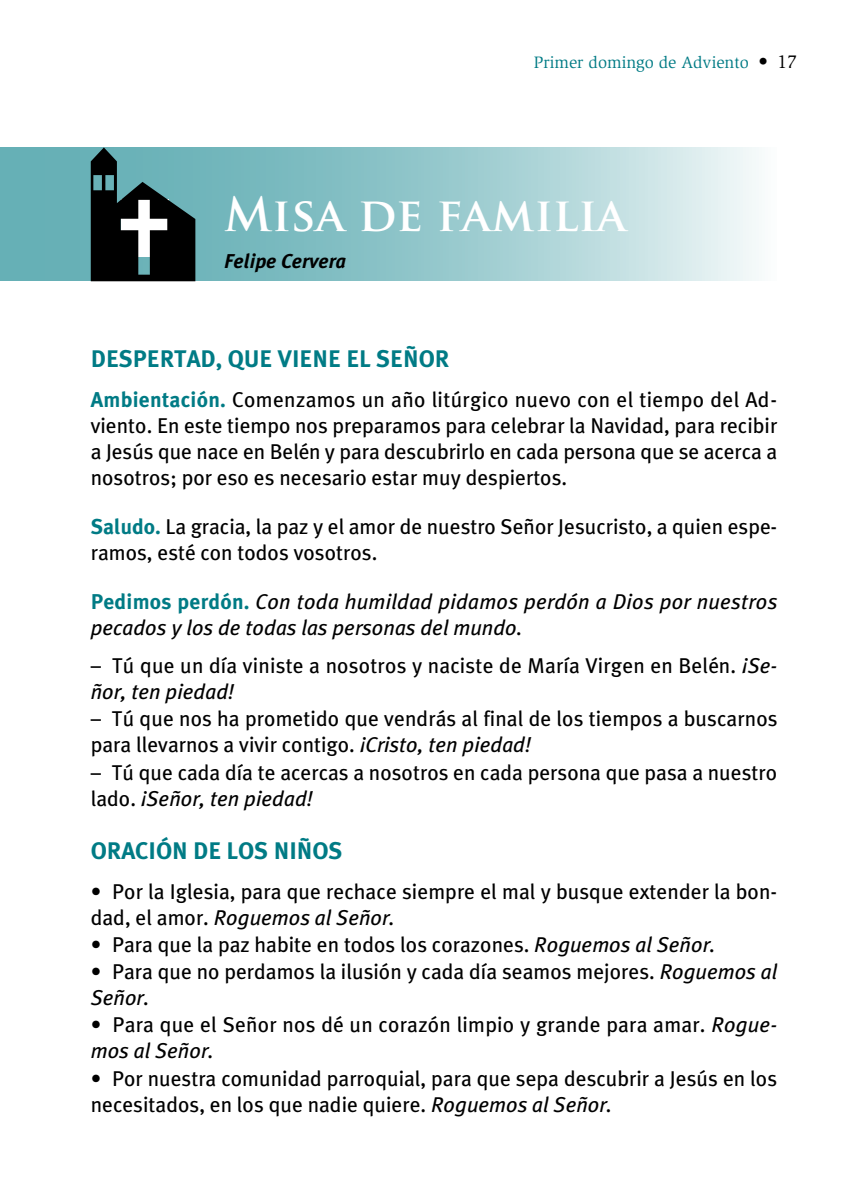
<style>
.page{position:relative;width:851px;height:1191px;background:#fff}
.page>*{position:absolute;margin:0;border:0;box-sizing:border-box;transform-origin:0 0}
.t1{font:700 46px "Trajan Pro";color:#fff}
.t2{font:700 24px "Meta Plus";color:#007b85}
.t3{font:21.4px/26px "Meta Plus";color:#000}
.t4{font:italic 21.4px/26px "Meta Plus";letter-spacing:.01em;color:#000}
.t5{font:italic 700 20px "Meta Plus";color:#000}
.t6{font:17px "Slimbach";color:#007b85}
.s1{font-size:19px;color:#000}
.s2{font-weight:700;color:#007b85}
.s3{font-weight:700;font-style:normal;color:#007b85}
.s4{font-style:italic}
</style>
<div class="page">
<svg style="left:0;top:147px;width:759px;height:134px;background:#9ccbcf"></svg>
<svg style="left:91px;top:147px;width:104px;height:134px;background:#374e50"></svg>
<p class="t6" style="left:533px;top:52px;width:265px">Primer domingo de Adviento <span class="s1">• 17</span></p>
<h1 class="t1" style="left:224px;top:186px;width:403px">Misa de familia</h1>
<p class="t5" style="left:224px;top:249px;width:123px">Felipe Cervera</p>
<p class="t2" style="left:91px;top:344px;width:360px">DESPERTAD, QUE VIENE EL SEÑOR</p>
<p class="t3" style="left:91px;top:386px;width:688px;text-align:justify"><span class="s2">Ambientación.</span> Comenzamos un año litúrgico nuevo con el tiempo del Ad&shy;viento. En este tiempo nos preparamos para celebrar la Navidad, para recibir a Jesús que nace en Belén y para descubrirlo en cada persona que se acerca a nosotros; por eso es necesario estar muy despiertos.</p>
<p class="t3" style="left:91px;top:513px;width:687px"><span class="s2">Saludo.</span> La gracia, la paz y el amor de nuestro Señor Jesucristo, a quien espe&shy;ramos, esté con todos vosotros.</p>
<p class="t4" style="left:91px;top:588px;width:688px"><span class="s3">Pedimos perdón.</span> Con toda humildad pidamos perdón a Dios por nuestros pecados y los de todas las personas del mundo.</p>
<p class="t3" style="left:91px;top:652px;width:687px">– Tú que un día viniste a nosotros y naciste de María Virgen en Belén. <span class="s4">¡Se&shy;ñor, ten piedad!</span></p>
<p class="t3" style="left:91px;top:706px;width:688px">– Tú que nos ha prometido que vendrás al final de los tiempos a buscarnos para llevarnos a vivir contigo. <span class="s4">¡Cristo, ten piedad!</span></p>
<p class="t3" style="left:91px;top:759px;width:688px">– Tú que cada día te acercas a nosotros en cada persona que pasa a nuestro lado. <span class="s4">¡Señor, ten piedad!</span></p>
<p class="t2" style="left:91px;top:836px;width:30px">Oración</p>
<p class="t2" style="left:193px;top:836px;width:48px">de los</p>
<p class="t2" style="left:274px;top:836px;width:15px">niños</p>
<p class="t3" style="left:91px;top:878px;width:687px">• Por la Iglesia, para que rechace siempre el mal y busque extender la bon&shy;dad, el amor. <span class="s4">Roguemos al Señor.</span></p>
<p class="t3" style="left:91px;top:931px;width:626px">• Para que la paz habite en todos los corazones. <span class="s4">Roguemos al Señor.</span></p>
<p class="t3" style="left:91px;top:958px;width:688px">• Para que no perdamos la ilusión y cada día seamos mejores. <span class="s4">Roguemos al<br>Señor.</span></p>
<p class="t3" style="left:91px;top:1011px;width:687px">• Para que el Señor nos dé un corazón limpio y grande para amar. <span class="s4">Rogue&shy;mos al Señor.</span></p>
<p class="t3" style="left:91px;top:1065px;width:687px">• Por nuestra comunidad parroquial, para que sepa descubrir a Jesús en los necesitados, en los que nadie quiere. <span class="s4">Roguemos al Señor.</span></p>
</div>
